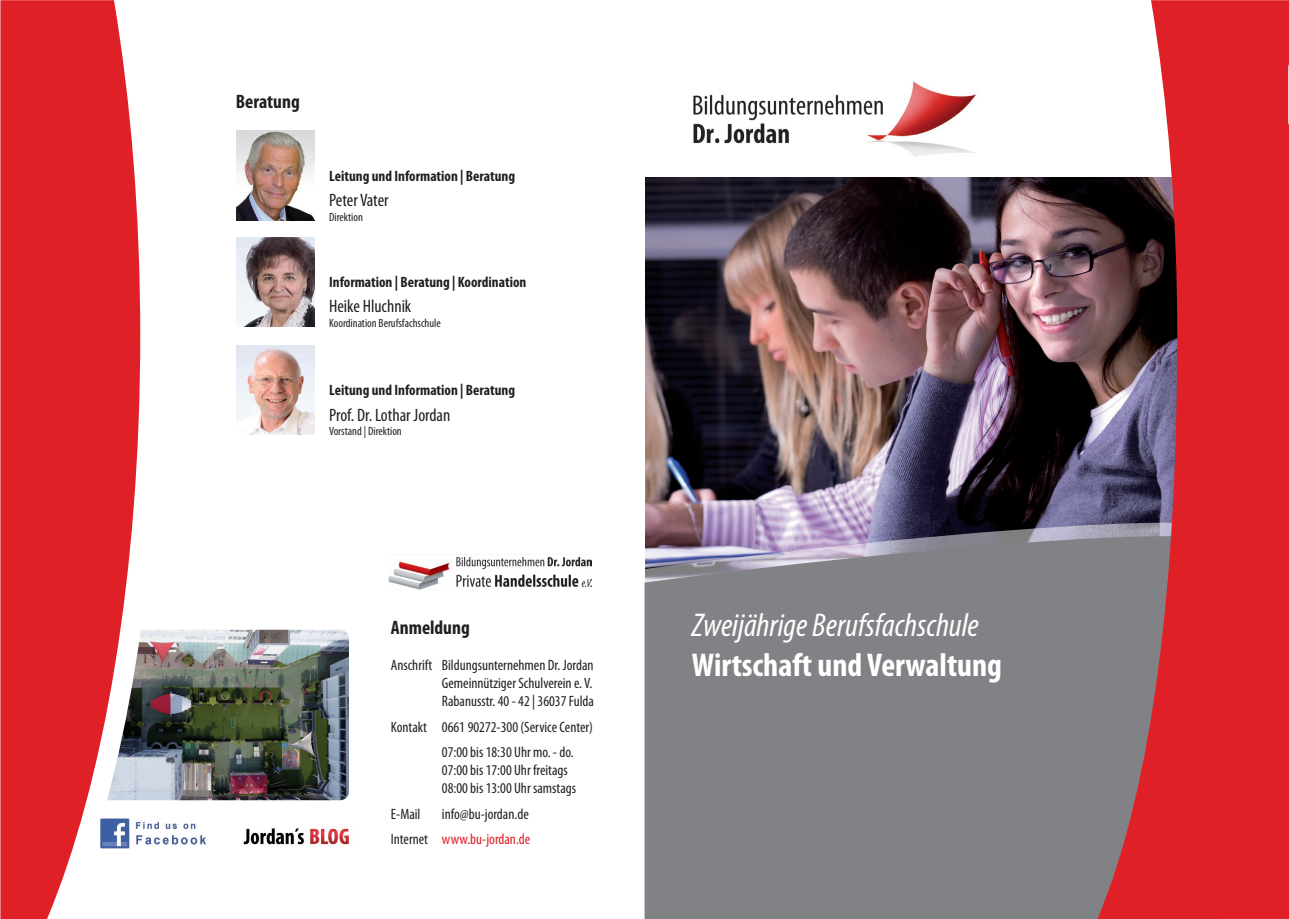
<style>
.page{position:relative;width:1289px;height:919px;background:#fff}
.page>*{position:absolute;margin:0;border:0;box-sizing:border-box;transform-origin:0 0}
.t1{font:italic condensed 33px "Myriad Pro";color:#fff}
.t2{font:700 condensed 33px "Myriad Pro";color:#fff}
.t3{font:700 condensed 19.5px "Myriad Pro";color:#231f20}
.t4{font:condensed 18px "Myriad Pro";color:#231f20}
.t5{font:condensed 15px/18px "Myriad Pro";color:#231f20}
.t6{font:700 condensed 15px "Myriad Pro";color:#231f20}
.t7{font:condensed 12px "Myriad Pro";color:#231f20}
.s1{color:#df2027}
</style>
<div class="page">
<img style="left:161px;top:629px;width:188px;height:172px">
<img style="left:243px;top:828px;width:106px;height:17px">
<img style="left:645px;top:177px;width:452px;height:345px">
<svg style="left:140px;top:307px;width:21px;height:494px"></svg>
<svg style="left:644px;top:527px;width:453px;height:391px;background:#828387"></svg>
<img style="left:693px;top:81px;width:284px;height:76px">
<svg style="left:0;top:0;width:140px;height:918px;background:#e03d43"></svg>
<svg style="left:1097px;top:0;width:191px;height:918px;background:#c03e46"></svg>
<img style="left:236px;top:131px;width:78px;height:89px">
<img style="left:236px;top:362px;width:78px;height:73px">
<svg style="left:1288px;top:52px;width:1px;height:85px"></svg>
<img style="left:389px;top:557px;width:203px;height:33px">
<img style="left:99px;top:817px;width:108px;height:31px">
<img style="left:236px;top:237px;width:79px;height:125px">
<h2 class="t3" style="left:236px;top:89px;width:65px">Beratung</h2>
<p class="t6" style="left:329px;top:166px;width:187px">Leitung und Information | Beratung</p>
<p class="t4" style="left:329px;top:189px;width:61px">Peter Vater</p>
<p class="t7" style="left:329px;top:209px;width:35px">Direktion</p>
<p class="t6" style="left:329px;top:272px;width:199px">Information | Beratung | Koordination</p>
<p class="t4" style="left:329px;top:295px;width:84px">Heike Hluchnik</p>
<p class="t7" style="left:329px;top:315px;width:113px">Koordination Berufsfachschule</p>
<p class="t6" style="left:329px;top:380px;width:187px">Leitung und Information | Beratung</p>
<p class="t4" style="left:329px;top:404px;width:123px">Prof. Dr. Lothar Jordan</p>
<p class="t7" style="left:329px;top:424px;width:74px">Vorstand | Direktion</p>
<h2 class="t3" style="left:391px;top:615px;width:80px">Anmeldung</h2>
<p class="t5" style="left:442px;top:656px;width:154px;text-align:justify;text-indent:-51px">Anschrift Bildungsunternehmen Dr. Jordan Gemeinnütziger Schulverein e. V.<br>Rabanusstr. 40 - 42 | 36037 Fulda</p>
<p class="t5" style="left:442px;top:713px;width:152px;line-height:25.5px;text-indent:-51px">Kontakt 0661 90272-300 (Service Center)<br>07:00 bis 18:30 Uhr mo. - do.</p>
<p class="t5" style="left:442px;top:761px;width:136px">07:00 bis 17:00 Uhr freitags<br>08:00 bis 13:00 Uhr samstags</p>
<p class="t5" style="left:391px;top:804px;width:31px">E-Mail</p>
<p class="t5" style="left:391px;top:800px;width:141px;line-height:25.5px;text-align:right">info@bu-jordan.de<br>Internet <span class="s1">www.bu-jordan.de</span></p>
<h1 class="t1" style="left:692px;top:605px;width:288px">Zweijährige Berufsfachschule</h1>
<h1 class="t2" style="left:692px;top:644px;width:312px">Wirtschaft und Verwaltung</h1>
</div>
